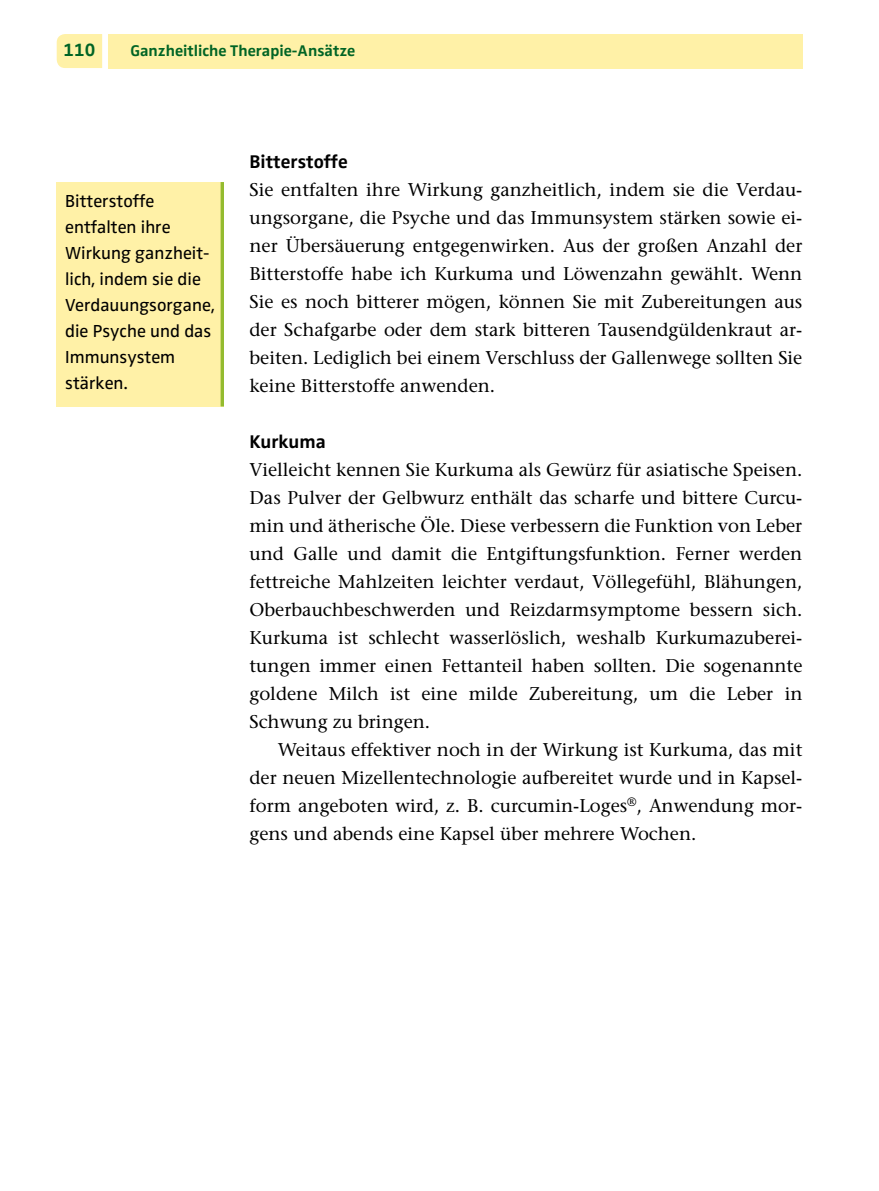
<style>
.page{position:relative;width:879px;height:1191px;background:#fff}
.page>*{position:absolute;margin:0;border:0;box-sizing:border-box;transform-origin:0 0}
.t1{font:700 19px "Zwo Pro";color:#000}
.t2{font:18.4px/28px "Stone Serif";color:#000;text-align:justify}
.t3{font:700 18.4px "Zwo Pro";color:#006425}
.t4{font:18px/26px "Zwo Pro";color:#000}
.t5{font:700 16px "Zwo Pro";color:#006425}
</style>
<div class="page">
<div style="left:57px;top:34px;width:45px;height:34px;background:#fff1a7"></div>
<div style="left:108px;top:34px;width:694px;height:34px;background:#fff1a7"></div>
<div style="left:57px;top:182px;width:167px;height:224px;background:#fff1a7"></div>
<hr style="left:221px;top:182px;width:3px;height:224px;background:#94bb2f">
<p class="t3" style="left:63px;top:39px;width:33px">110</p>
<p class="t5" style="left:130px;top:41px;width:226px">Ganzheitliche Therapie-Ansätze</p>
<p class="t4" style="left:65px;top:189px;width:151px">Bitterstoffe entfalten ihre<br>Wirkung ganzheit&shy;lich, indem sie die<br>Verdauungsorgane, die Psyche und das<br>Immunsystem stärken.</p>
<p class="t1" style="left:249px;top:151px;width:100px">Bitterstoffe</p>
<p class="t2" style="left:249px;top:176px;width:554px">Sie entfalten ihre Wirkung ganzheitlich, indem sie die Verdau&shy;ungsorgane, die Psyche und das Immunsystem stärken sowie ei&shy;ner Übersäuerung entgegenwirken. Aus der großen Anzahl der Bitterstoffe habe ich Kurkuma und Löwenzahn gewählt. Wenn Sie es noch bitterer mögen, können Sie mit Zubereitungen aus der Schafgarbe oder dem stark bitteren Tausendgüldenkraut ar&shy;beiten. Lediglich bei einem Verschluss der Gallenwege sollten Sie keine Bitterstoffe anwenden.</p>
<p class="t1" style="left:249px;top:431px;width:78px">Kurkuma</p>
<p class="t2" style="left:249px;top:456px;width:554px">Vielleicht kennen Sie Kurkuma als Gewürz für asiatische Speisen.<br>Das Pulver der Gelbwurz enthält das scharfe und bittere Curcu&shy;min und ätherische Öle. Diese verbessern die Funktion von Leber und Galle und damit die Entgiftungsfunktion. Ferner werden fettreiche Mahlzeiten leichter verdaut, Völlegefühl, Blähungen, Oberbauchbeschwerden und Reizdarmsymptome bessern sich.<br>Kurkuma ist schlecht wasserlöslich, weshalb Kurkumazuberei&shy;tungen immer einen Fettanteil haben sollten. Die sogenannte goldene Milch ist eine milde Zubereitung, um die Leber in Schwung zu bringen.</p>
<p class="t2" style="left:249px;top:736px;width:554px;text-indent:28px">Weitaus effektiver noch in der Wirkung ist Kurkuma, das mit der neuen Mizellentechnologie aufbereitet wurde und in Kapsel&shy;form angeboten wird, z. B. curcumin-Loges<sup>®</sup>, Anwendung mor&shy;gens und abends eine Kapsel über mehrere Wochen.</p>
</div>
